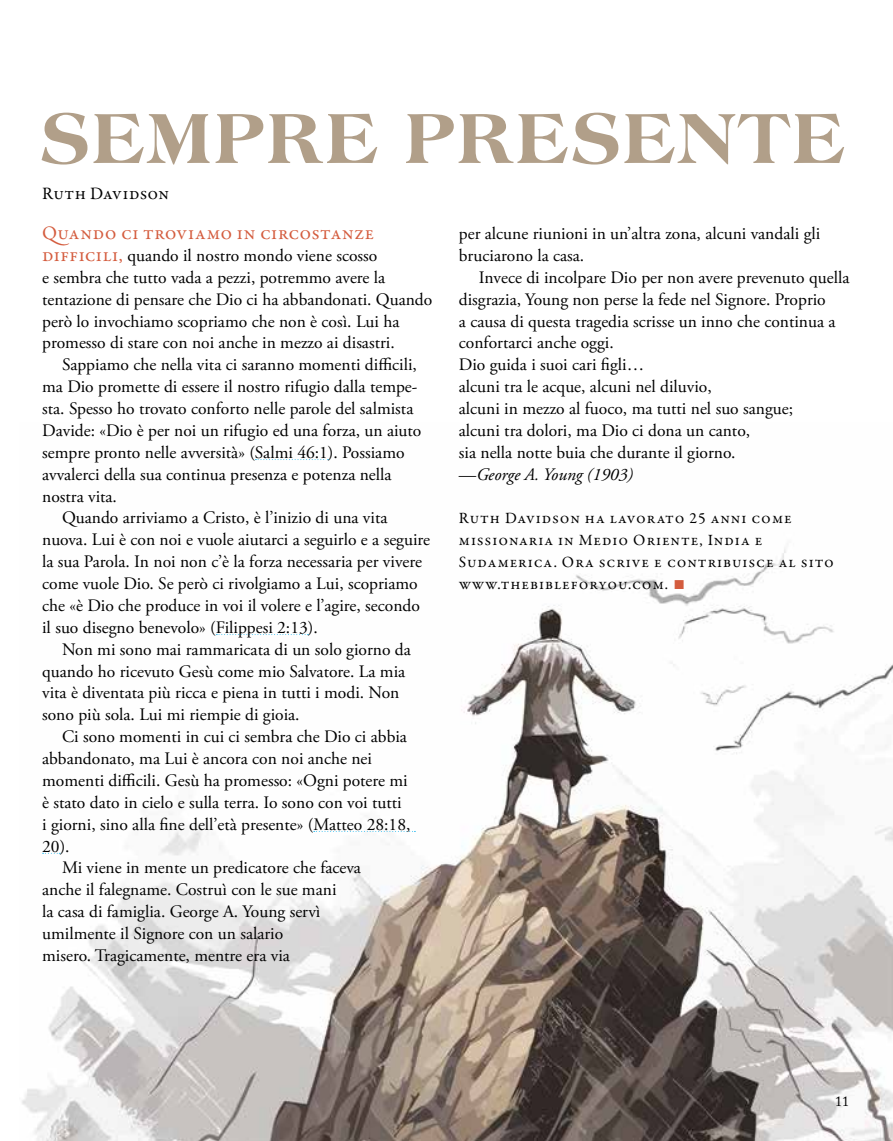
<style>
.page{position:relative;width:893px;height:1141px;background:#fff}
.page>*{position:absolute;margin:0;border:0;box-sizing:border-box;transform-origin:0 0}
.t1{font:800 75.25px "American Classic";color:#b19f89;scale:.94 1}
.t2{font:19.25px "Garamond Premr Pro";letter-spacing:.015em;color:#d45c3e}
.t3{font:17.5px/21.9px "Adobe Garamond Pro";color:#000}
.t4{font:17.5px "Garamond Premr Pro";letter-spacing:.01em;color:#000}
.t5{font:15.75px/21.9px "Garamond Premr Pro";letter-spacing:.06em;color:#000}
.t6{font:14px "Adobe Caslon Pro";color:#000}
.s1{font-family:"Garamond Premr Pro";font-size:19.25px;color:#d45c3e}
.s2{font-style:italic}
.s3{font-family:"Arial";font-size:19.25px;color:#d45c3e}
</style>
<div class="page">
<img style="left:22px;top:459px;width:871px;height:682px">
<svg style="left:255px;top:459px;width:73px;height:1px"></svg>
<svg style="left:216px;top:634px;width:92px;height:1px"></svg>
<svg style="left:314px;top:831px;width:101px;height:1px"></svg>
<svg style="left:43px;top:853px;width:17px;height:1px"></svg>
<h1 class="t1" style="left:39px;top:91px;width:860px">SEMPRE PRESENTE</h1>
<p class="t4" style="left:42px;top:183px;width:128px">Ruth Davidson</p>
<p class="t2" style="left:42px;top:221px;width:333px">Quando ci troviamo in circostanze</p>
<p class="t3" style="left:42px;top:245px;width:392px"><span class="s1">difficili,</span> quando il nostro mondo viene scosso<br>e sembra che tutto vada a pezzi, potremmo avere la tentazione di pensare che Dio ci ha abbandonati. Quando però lo invochiamo scopriamo che non è così. Lui ha promesso di stare con noi anche in mezzo ai disastri.</p>
<p class="t3" style="left:62px;top:354px;width:356px">Sappiamo che nella vita ci saranno momenti difficili,</p>
<p class="t3" style="left:42px;top:376px;width:377px">ma Dio promette di essere il nostro rifugio dalla tempe-</p>
<p class="t3" style="left:42px;top:398px;width:373px">sta. Spesso ho trovato conforto nelle parole del salmista</p>
<p class="t3" style="left:42px;top:420px;width:381px">Davide: «Dio è per noi un rifugio ed una forza, un aiuto</p>
<p class="t3" style="left:42px;top:442px;width:364px">sempre pronto nelle avversità» (Salmi 46:1). Possiamo</p>
<p class="t3" style="left:42px;top:464px;width:351px">avvalerci della sua continua presenza e potenza nella</p>
<p class="t3" style="left:42px;top:486px;width:76px">nostra vita.</p>
<p class="t3" style="left:62px;top:508px;width:327px">Quando arriviamo a Cristo, è l’inizio di una vita</p>
<p class="t3" style="left:42px;top:529px;width:389px">nuova. Lui è con noi e vuole aiutarci a seguirlo e a seguire</p>
<p class="t3" style="left:42px;top:551px;width:381px">la sua Parola. In noi non c’è la forza necessaria per vivere</p>
<p class="t3" style="left:42px;top:573px;width:377px">come vuole Dio. Se però ci rivolgiamo a Lui, scopriamo</p>
<p class="t3" style="left:42px;top:595px;width:379px">che «è Dio che produce in voi il volere e l’agire, secondo</p>
<p class="t3" style="left:42px;top:617px;width:277px">il suo disegno benevolo» (Filippesi 2:13).</p>
<p class="t3" style="left:62px;top:639px;width:350px">Non mi sono mai rammaricata di un solo giorno da</p>
<p class="t3" style="left:42px;top:661px;width:365px">quando ho ricevuto Gesù come mio Salvatore. La mia</p>
<p class="t3" style="left:42px;top:683px;width:359px">vita è diventata più ricca e piena in tutti i modi. Non</p>
<p class="t3" style="left:42px;top:704px;width:259px">sono più sola. Lui mi riempie di gioia.</p>
<p class="t3" style="left:62px;top:726px;width:346px">Ci sono momenti in cui ci sembra che Dio ci abbia</p>
<p class="t3" style="left:42px;top:748px;width:331px">abbandonato, ma Lui è ancora con noi anche nei</p>
<p class="t3" style="left:42px;top:770px;width:367px">momenti difficili. Gesù ha promesso: «Ogni potere mi</p>
<p class="t3" style="left:42px;top:792px;width:361px">è stato dato in cielo e sulla terra. Io sono con voi tutti</p>
<p class="t3" style="left:42px;top:814px;width:370px">i giorni, sino alla fine dell’età presente» (Matteo 28:18,</p>
<p class="t3" style="left:42px;top:836px;width:29px">20).</p>
<p class="t3" style="left:62px;top:858px;width:300px">Mi viene in mente un predicatore che faceva</p>
<p class="t3" style="left:42px;top:879px;width:296px">anche il falegname. Costruì con le sue mani</p>
<p class="t3" style="left:42px;top:901px;width:280px">la casa di famiglia. George A. Young servì</p>
<p class="t3" style="left:42px;top:923px;width:243px">umilmente il Signore con un salario</p>
<p class="t3" style="left:42px;top:945px;width:249px">misero. Tragicamente, mentre era via</p>
<p class="t3" style="left:459px;top:223px;width:363px">per alcune riunioni in un’altra zona, alcuni vandali gli bruciarono la casa.</p>
<p class="t3" style="left:459px;top:267px;width:392px;text-indent:20px">Invece di incolpare Dio per non avere prevenuto quella disgrazia, Young non perse la fede nel Signore. Proprio<br>a causa di questa tragedia scrisse un inno che continua a confortarci anche oggi.<br>Dio guida i suoi cari figli…<br>alcuni tra le acque, alcuni nel diluvio,<br>alcuni in mezzo al fuoco, ma tutti nel suo sangue;<br>alcuni tra dolori, ma Dio ci dona un canto,<br>sia nella notte buia che durante il giorno.<br>—<span class="s2">George A. Young (1903)</span></p>
<p class="t5" style="left:459px;top:508px;width:376px">Ruth Davidson ha lavorato 25 anni come missionaria in Medio Oriente, India e Sudamerica. Ora scrive e contribuisce al sito www.thebibleforyou.com. <span class="s3">■</span></p>
<p class="t6" style="left:835px;top:1093px;width:15px">11</p>
</div>
